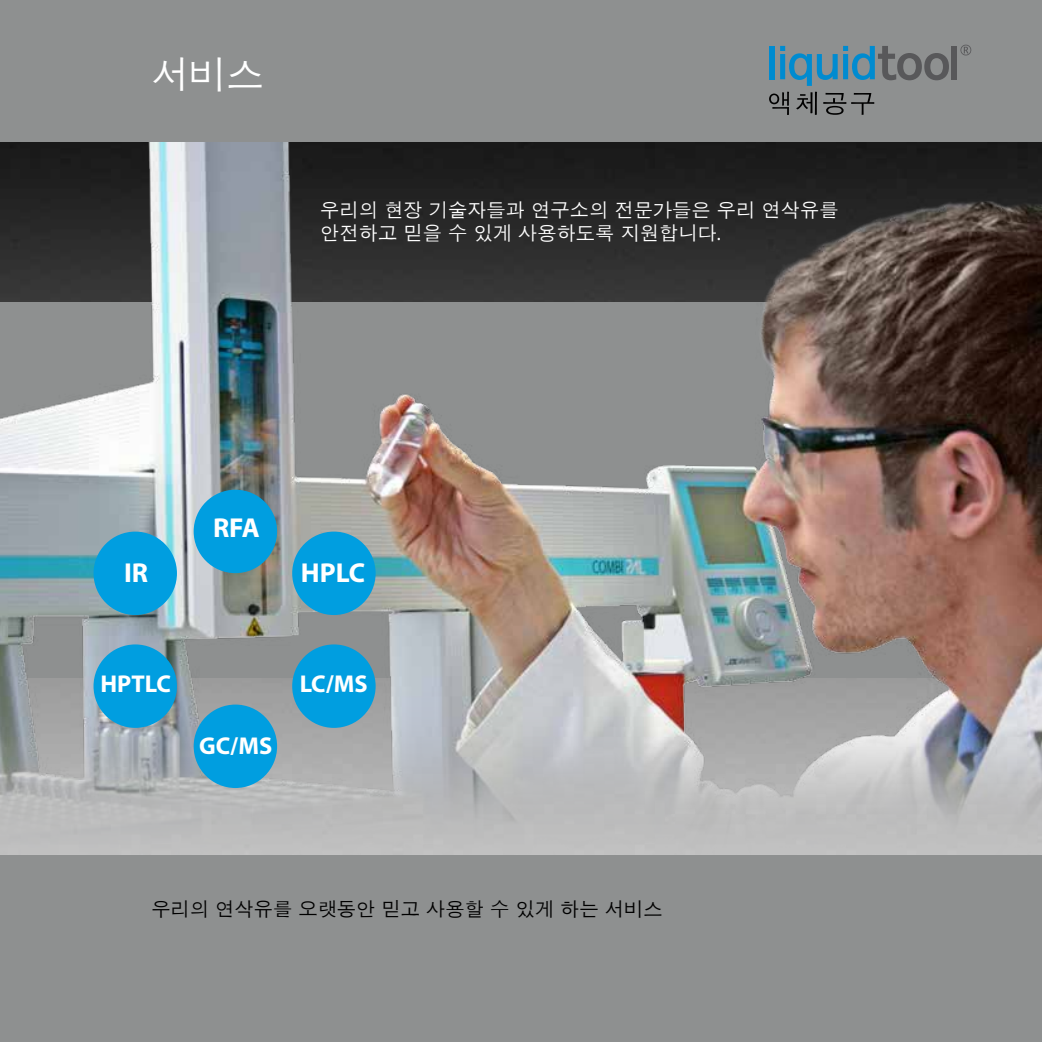
<style>
.page{position:relative;width:1042px;height:1042px;background:#fff}
.page>*{position:absolute;margin:0;border:0;box-sizing:border-box;transform-origin:0 0}
.t1{font:37.62px "Apple Gothic";color:#fff}
.t2{font:700 27.47px "Myriad Pro";color:#fff}
.t3{font:700 24.32px "Myriad Pro";color:#fff}
.t4{font:19.25px/23.1px "Apple Gothic";color:#fff}
.t5{font:19.25px "Apple Gothic";color:#000}
.s1{font-family:"Myriad Pro"}
</style>
<div class="page">
<img style="left:0;top:141px;width:1042px;height:714px">
<div style="left:0;top:0;width:1042px;height:141px;background:#8e9090"></div>
<div style="left:0;top:855px;width:1042px;height:187px;background:#8e9090"></div>
<div style="left:194px;top:490px;width:83px;height:83px;background:#009ee0;border-radius:50%"></div>
<div style="left:194px;top:704px;width:83px;height:84px;background:#009ee0;border-radius:50%"></div>
<div style="left:292px;top:531px;width:84px;height:84px;background:#009ee0;border-radius:50%"></div>
<div style="left:94px;top:531px;width:83px;height:84px;background:#009ee0;border-radius:50%"></div>
<div style="left:292px;top:644px;width:84px;height:84px;background:#009ee0;border-radius:50%"></div>
<div style="left:94px;top:644px;width:83px;height:84px;background:#009ee0;border-radius:50%"></div>
<div style="left:769px;top:46px;width:5px;height:33px;background:#008bd0"></div>
<svg style="left:780px;top:46px;width:57px;height:40px"></svg>
<svg style="left:843px;top:46px;width:106px;height:34px"></svg>
<div style="left:951px;top:46px;width:6px;height:34px;background:#58585a"></div>
<svg style="left:960px;top:45px;width:11px;height:10px"></svg>
<svg style="left:769px;top:92px;width:20px;height:23px"></svg>
<svg style="left:796px;top:92px;width:21px;height:23px"></svg>
<svg style="left:823px;top:93px;width:51px;height:22px"></svg>
<h1 class="t1" style="left:151px;top:53px;width:114px">서비스</h1>
<p class="t4" style="left:320px;top:199px;width:520px">우리의 현장 기술자들과 연구소의 전문가들은 우리 연삭유를 안전하고 믿을 수 있게 사용하도록 지원합니다<span class="s1">.</span></p>
<h2 class="t2" style="left:124px;top:554px;width:26px">IR</h2>
<h2 class="t2" style="left:213px;top:510px;width:48px">RFA</h2>
<h2 class="t2" style="left:301px;top:554px;width:66px">HPLC</h2>
<p class="t3" style="left:100px;top:667px;width:72px">HPTLC</p>
<p class="t3" style="left:199px;top:730px;width:75px">GC/MS</p>
<p class="t3" style="left:300px;top:667px;width:69px">LC/MS</p>
<p class="t5" style="left:151px;top:898px;width:513px">우리의 연삭유를 오랫동안 믿고 사용할 수 있게 하는 서비스</p>
</div>
